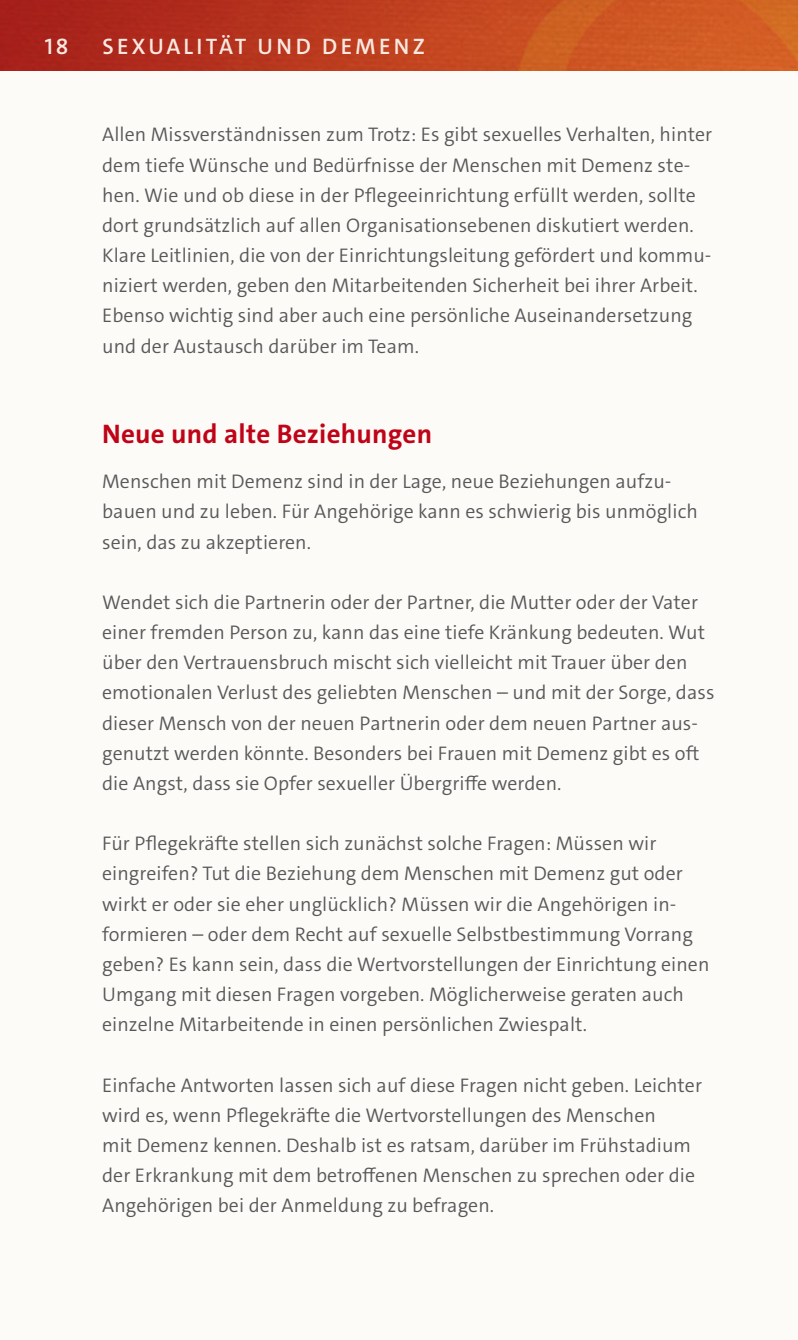
<style>
.page{position:relative;width:798px;height:1340px;background:#fff}
.page>*{position:absolute;margin:0;border:0;box-sizing:border-box;transform-origin:0 0}
.t1{font:700 27px "The Sans C4 s";letter-spacing:.01em;color:#c00418}
.t2{font:600 22.5px "The Sans C4 s";letter-spacing:.15em;color:#fae9e1}
.t3{font:300 19.8px/30.2px "The Sans C4 s";letter-spacing:.005em;color:#58585a}
</style>
<div class="page">
<div style="left:0;top:0;width:797px;height:1339px;background:#fcfbf8"></div>
<img style="left:0;top:0;width:797px;height:70px">
<p class="t2" style="left:45px;top:32px;width:25px">18</p>
<p class="t2" style="left:102px;top:32px;width:324px">SEXUALITÄT UND DEMENZ</p>
<p class="t3" style="left:102px;top:120px;width:611px">Allen Missverständnissen zum Trotz: Es gibt sexuelles Verhalten, hinter dem tiefe Wünsche und Bedürfnisse der Menschen mit Demenz ste&shy;hen. Wie und ob diese in der Pflegeeinrichtung erfüllt werden, sollte dort grundsätzlich auf allen Organisationsebenen diskutiert werden.<br>Klare Leitlinien, die von der Einrichtungsleitung gefördert und kommu&shy;niziert werden, geben den Mitarbeitenden Sicherheit bei ihrer Arbeit.<br>Ebenso wichtig sind aber auch eine persönliche Auseinandersetzung und der Austausch darüber im Team.</p>
<h1 class="t1" style="left:102px;top:416px;width:331px">Neue und alte Beziehungen</h1>
<p class="t3" style="left:102px;top:466px;width:597px">Menschen mit Demenz sind in der Lage, neue Beziehungen aufzu&shy;bauen und zu leben. Für Angehörige kann es schwierig bis unmöglich sein, das zu akzeptieren.</p>
<p class="t3" style="left:102px;top:587px;width:613px">Wendet sich die Partnerin oder der Partner, die Mutter oder der Vater einer fremden Person zu, kann das eine tiefe Kränkung bedeuten. Wut über den Vertrauensbruch mischt sich vielleicht mit Trauer über den emotionalen Verlust des geliebten Menschen – und mit der Sorge, dass dieser Mensch von der neuen Partnerin oder dem neuen Partner aus&shy;genutzt werden könnte. Besonders bei Frauen mit Demenz gibt es oft die Angst, dass sie Opfer sexueller Übergriffe werden.</p>
<p class="t3" style="left:102px;top:828px;width:608px">Für Pflegekräfte stellen sich zunächst solche Fragen: Müssen wir eingreifen? Tut die Beziehung dem Menschen mit Demenz gut oder wirkt er oder sie eher unglücklich? Müssen wir die Angehörigen in&shy;formieren – oder dem Recht auf sexuelle Selbstbestimmung Vorrang geben? Es kann sein, dass die Wertvorstellungen der Einrichtung einen Umgang mit diesen Fragen vorgeben. Möglicherweise geraten auch einzelne Mitarbeitende in einen persönlichen Zwiespalt.</p>
<p class="t3" style="left:102px;top:1069px;width:601px">Einfache Antworten lassen sich auf diese Fragen nicht geben. Leichter wird es, wenn Pflegekräfte die Wertvorstellungen des Menschen<br>mit Demenz kennen. Deshalb ist es ratsam, darüber im Frühstadium der Erkrankung mit dem betroffenen Menschen zu sprechen oder die Angehörigen bei der Anmeldung zu befragen.</p>
</div>
